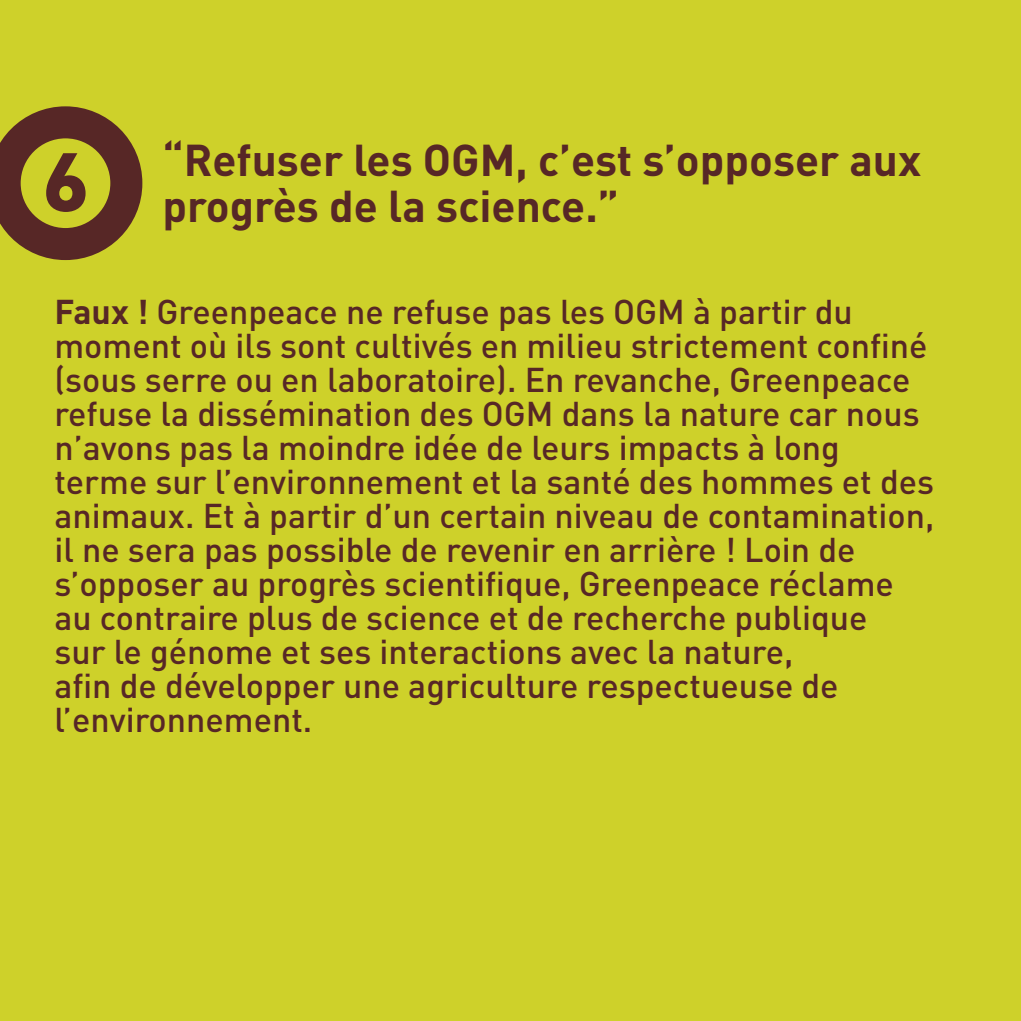
<style>
.page{position:relative;width:1021px;height:1021px;background:#fff}
.page>*{position:absolute;margin:0;border:0;box-sizing:border-box;transform-origin:0 0}
.t1{font:80px "DIN Black Alternate";color:#572726}
.t2{font:700 44px/46px "DIN";color:#572726}
.t3{font:500 34px/34px "DIN";color:#572726}
.s1{font-weight:700}
</style>
<div class="page">
<div style="left:0;top:0;width:1020px;height:1020px;background:#ced12a"></div>
<svg style="left:0;top:106px;width:142px;height:154px"></svg>
<h1 class="t1" style="left:43px;top:129px;width:46px">6</h1>
<p class="t2" style="left:162px;top:135px;width:760px">“Refuser les OGM, c’est s’opposer aux progrès de la science.”</p>
<p class="t3" style="left:54px;top:293px;width:881px"><span class="s1">Faux !</span> Greenpeace ne refuse pas les OGM à partir du moment où ils sont cultivés en milieu strictement confiné (sous serre ou en laboratoire). En revanche, Greenpeace refuse la dissémination des OGM dans la nature car nous n’avons pas la moindre idée de leurs impacts à long terme sur l’environnement et la santé des hommes et des animaux. Et à partir d’un certain niveau de contamination, il ne sera pas possible de revenir en arrière ! Loin de s’opposer au progrès scientifique, Greenpeace réclame au contraire plus de science et de recherche publique<br>sur le génome et ses interactions avec la nature,<br>afin de développer une agriculture respectueuse de l’environnement.</p>
</div>
